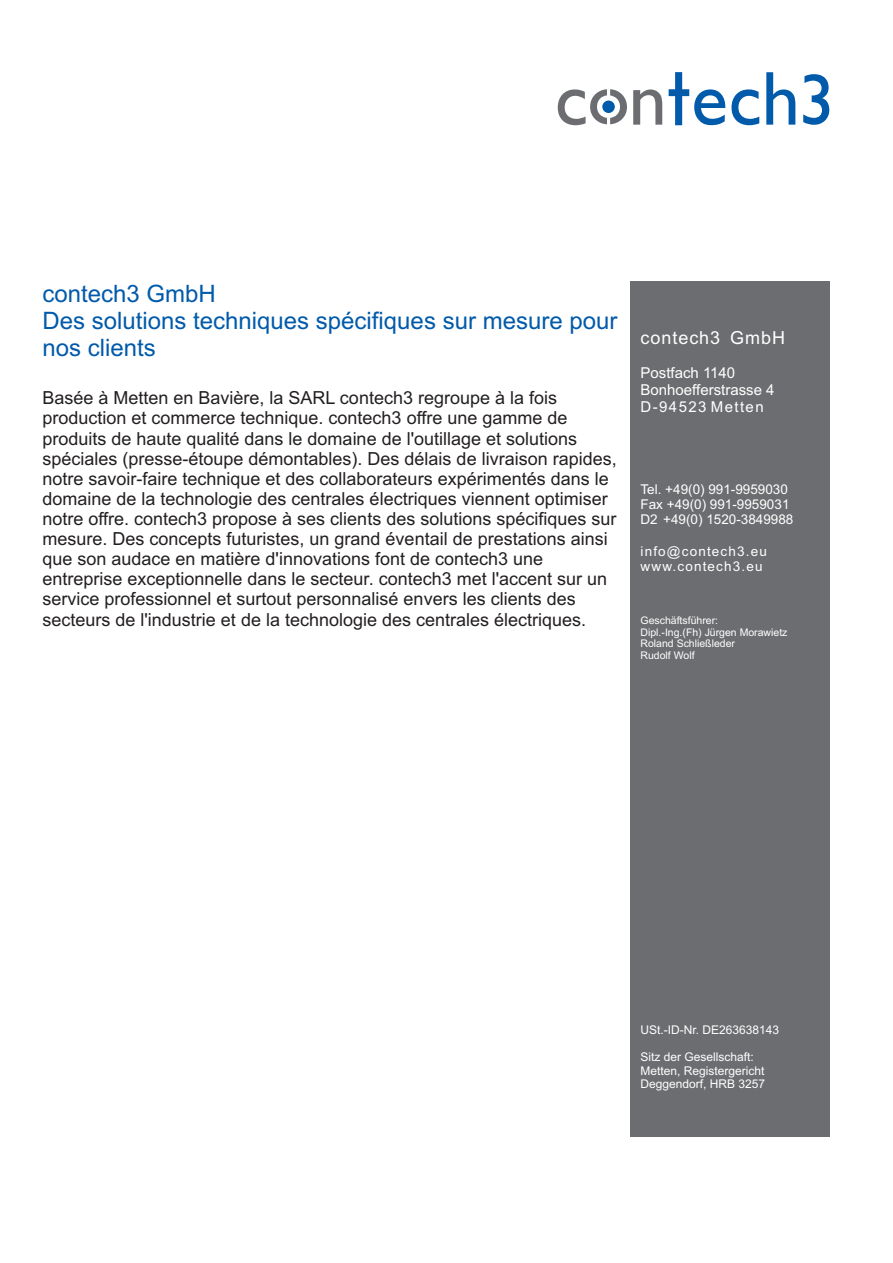
<style>
.page{position:relative;width:893px;height:1263px;background:#fff}
.page>*{position:absolute;margin:0;border:0;box-sizing:border-box;transform-origin:0 0}
.t1{font:24px/26.8px "Arial";color:#015aaa}
.t2{font:18px/20.1px "Arial";color:#231f20}
.t3{font:18px "Arial";letter-spacing:.055em;color:#fff}
.t4{font:15px/16.8px "Arial";color:#fff}
.t5{font:13.5px/15.1px "Arial";color:#fff}
.t6{font:13.5px/15.1px "Arial";letter-spacing:.085em;color:#fff}
.t7{font:12px/13.4px "Arial";color:#fff}
.t8{font:10.5px/11.7px "Arial";color:#fff}
</style>
<div class="page">
<div style="left:630px;top:281px;width:199px;height:856px;background:#6c6d70"></div>
<svg style="left:633px;top:89px;width:29px;height:36px"></svg>
<svg style="left:731px;top:89px;width:28px;height:36px"></svg>
<svg style="left:766px;top:72px;width:29px;height:53px"></svg>
<svg style="left:803px;top:74px;width:26px;height:51px"></svg>
<svg style="left:669px;top:72px;width:56px;height:53px"></svg>
<svg style="left:558px;top:89px;width:69px;height:36px"></svg>
<h1 class="t1" style="left:42px;top:283px;width:576px">contech3 GmbH<br>Des solutions techniques spécifiques sur mesure pour nos clients</h1>
<p class="t2" style="left:42px;top:390px;width:576px">Basée à Metten en Bavière, la SARL contech3 regroupe à la fois production et commerce technique. contech3 offre une gamme de produits de haute qualité dans le domaine de l'outillage et solutions spéciales (presse-étoupe démontables). Des délais de livraison rapides, notre savoir-faire technique et des collaborateurs expérimentés dans le domaine de la technologie des centrales électriques viennent optimiser notre offre. contech3 propose à ses clients des solutions spécifiques sur mesure. Des concepts futuristes, un grand éventail de prestations ainsi que son audace en matière d'innovations font de contech3 une entreprise exceptionnelle dans le secteur. contech3 met l'accent sur un service professionnel et surtout personnalisé envers les clients des secteurs de l'industrie et de la technologie des centrales électriques.</p>
<p class="t3" style="left:640px;top:331px;width:146px">contech3 GmbH</p>
<p class="t4" style="left:640px;top:366px;width:135px">Postfach 1140<br>Bonhoefferstrasse 4<br>D-94523 Metten</p>
<p class="t5" style="left:640px;top:483px;width:154px">Tel. +49(0) 991-9959030<br>Fax +49(0) 991-9959031<br>D2 +49(0) 1520-3849988</p>
<p class="t6" style="left:640px;top:545px;width:128px">info@contech3.eu www.contech3.eu</p>
<p class="t8" style="left:640px;top:615px;width:149px">Geschäftsführer:<br>Dipl.-Ing.(Fh) Jürgen Morawietz<br>Roland Schließleder<br>Rudolf Wolf</p>
<p class="t7" style="left:640px;top:1024px;width:140px">USt.-ID-Nr. DE263638143</p>
<p class="t7" style="left:640px;top:1051px;width:126px">Sitz der Gesellschaft:<br>Metten, Registergericht<br>Deggendorf, HRB 3257</p>
</div>
